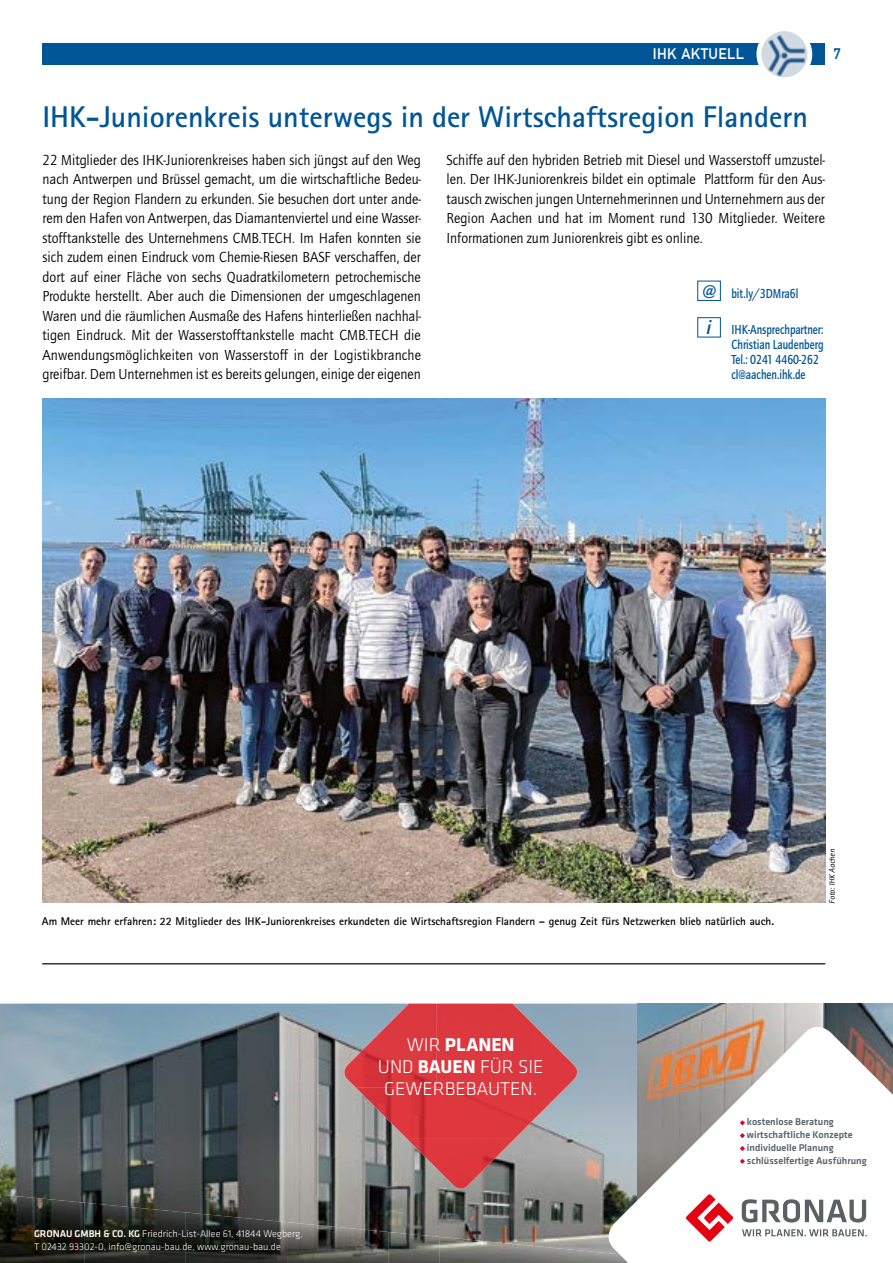
<style>
.page{position:relative;width:893px;height:1263px;background:#fff}
.page>*{position:absolute;margin:0;border:0;box-sizing:border-box;transform-origin:0 0}
.Headline_klein_links{font:700 30px "Rotis Sans Serif Std";color:#005597}
.Logo_Info{font:italic 500 19.5px "Quay Sans ITC Std";color:#005597}
.Grafik{font:300 19.2px/21.6px "Klavika Basic";color:#fff;text-align:center}
.Grundtext_Inhalt{font:15px/19.5px "Quay Sans ITC Std";color:#000;text-align:justify;scale:.95 1}
.t1{font:15px "DIN1451 Com Mittelschrift";letter-spacing:.025em;color:#fff}
.t2{font:15px "DIN1451 Com Mittelschrift";color:#005597}
.Info_Internetadresse{font:500 13.5px "Quay Sans ITC Std";color:#005597;scale:.8 1}
.t3{font:700 11.25px "Rotis Sans Serif Std";color:#000}
.Grafik-2{font:300 10.2px/12.9px "Klavika Basic";color:#fff}
.Grafik-3{font:500 10.2px/12.9px "Klavika Basic";color:#57636b}
.Fotoverweis{font:italic 8.25px "Rotis Sans Serif Std";color:#000}
.s1{font-weight:700}
.s2{font-weight:500}
</style>
<div class="page">
<div style="left:43px;top:43px;width:782px;height:22px;background:#005597"></div>
<div style="left:757px;top:27px;width:55px;height:55px;background:#fff;border-radius:50%"></div>
<div style="left:756px;top:26px;width:56px;height:56px;border:1px solid #fff;border-radius:50%"></div>
<img style="left:761px;top:31px;width:46px;height:46px;border-radius:23px">
<hr style="left:42px;top:963px;width:783px;height:1px;background:#000">
<div style="left:697px;top:281px;width:24px;height:20px;border:1px solid #005597"></div>
<div style="left:697px;top:317px;width:24px;height:20px;border:1px solid #005597"></div>
<img style="left:43px;top:399px;width:782px;height:504px">
<img style="left:0;top:1003px;width:637px;height:234px">
<img style="left:0;top:1194px;width:84px;height:69px">
<img style="left:84px;top:1203px;width:102px;height:60px">
<img style="left:186px;top:1212px;width:101px;height:51px">
<img style="left:287px;top:1222px;width:102px;height:41px">
<img style="left:388px;top:1232px;width:51px;height:31px">
<img style="left:439px;top:1237px;width:162px;height:26px">
<img style="left:637px;top:1003px;width:256px;height:17px">
<img style="left:340px;top:1003px;width:193px;height:85px">
<img style="left:533px;top:1024px;width:44px;height:96px">
<img style="left:356px;top:1087px;width:177px;height:51px">
<img style="left:406px;top:1138px;width:109px;height:50px">
<svg style="left:601px;top:1020px;width:292px;height:243px"></svg>
<svg style="left:740px;top:1120px;width:5px;height:5px"></svg>
<svg style="left:740px;top:1133px;width:5px;height:5px"></svg>
<svg style="left:740px;top:1146px;width:5px;height:5px"></svg>
<svg style="left:740px;top:1159px;width:5px;height:5px"></svg>
<svg style="left:685px;top:1193px;width:49px;height:49px"></svg>
<svg style="left:742px;top:1199px;width:125px;height:37px"></svg>
<p class="t1" style="left:653px;top:45px;width:93px">IHK AKTUELL</p>
<p class="t2" style="left:833px;top:45px;width:9px">7</p>
<h1 class="Headline_klein_links" style="left:43px;top:98px;width:767px">IHK-Juniorenkreis unterwegs in der Wirtschaftsregion Flandern</h1>
<p class="Grundtext_Inhalt" style="left:43px;top:150px;width:400px">22 Mitglieder des IHK-Juniorenkreises haben sich jüngst auf den Weg nach Antwerpen und Brüssel gemacht, um die wirtschaftliche Bedeu&shy;tung der Region Flandern zu erkunden. Sie besuchen dort unter ande&shy;rem den Hafen von Antwerpen, das Diamantenviertel und eine Wasser&shy;stofftankstelle des Unternehmens CMB.TECH. Im Hafen konnten sie sich zudem einen Eindruck vom Chemie-Riesen BASF verschaffen, der dort auf einer Fläche von sechs Quadratkilometern petrochemische Produkte herstellt. Aber auch die Dimensionen der umgeschlagenen Waren und die räumlichen Ausmaße des Hafens hinterließen nachhal&shy;tigen Eindruck. Mit der Wasserstofftankstelle macht CMB.TECH die Anwendungsmöglichkeiten von Wasserstoff in der Logistikbranche greifbar. Dem Unternehmen ist es bereits gelungen, einige der eigenen</p>
<p class="Grundtext_Inhalt" style="left:446px;top:150px;width:400px">Schiffe auf den hybriden Betrieb mit Diesel und Wasserstoff umzustel&shy;len. Der IHK-Juniorenkreis bildet ein optimale Plattform für den Aus&shy;tausch zwischen jungen Unternehmerinnen und Unternehmern aus der Region Aachen und hat im Moment rund 130 Mitglieder. Weitere Informationen zum Juniorenkreis gibt es online.</p>
<p class="Logo_Info" style="left:702px;top:280px;width:15px">@</p>
<p class="Info_Internetadresse" style="left:731px;top:285px;width:85px">bit.ly/3DMra6l</p>
<p class="Logo_Info" style="left:707px;top:316px;width:6px">i</p>
<p class="Info_Internetadresse" style="left:731px;top:322px;width:117px">IHK-Ansprechpartner:</p>
<p class="Info_Internetadresse" style="left:731px;top:337px;width:117px">Christian Laudenberg</p>
<p class="Info_Internetadresse" style="left:731px;top:352px;width:111px">Tel.: 0241 4460-262</p>
<p class="Info_Internetadresse" style="left:731px;top:367px;width:94px">cl@aachen.ihk.de</p>
<p class="t3" style="left:42px;top:914px;width:734px">Am Meer mehr erfahren: 22 Mitglieder des IHK-Juniorenkreises erkundeten die Wirtschaftsregion Flandern – genug Zeit fürs Netzwerken blieb natürlich auch.</p>
<p class="Grafik" style="left:378px;top:1034px;width:167px">WIR <span class="s1">PLANEN<br></span>UND <span class="s1">BAUEN</span> FÜR SIE<br>GEWERBEBAUTEN.</p>
<p class="Fotoverweis" style="left:827px;top:904px;width:57px;rotate:-90deg">Foto: IHK Aachen</p>
<p class="Grafik-2" style="left:34px;top:1227px;width:270px"><span class="s2">GRONAU GMBH &amp; CO. KG</span> Friedrich-List-Allee 61, 41844 Wegberg,<br>T 02432 93302-0, info@gronau-bau.de, www.gronau-bau.de</p>
<p class="Grafik-3" style="left:747px;top:1115px;width:121px">kostenlose Beratung wirtschaftliche Konzepte individuelle Planung schlüsselfertige Ausführung</p>
</div>
